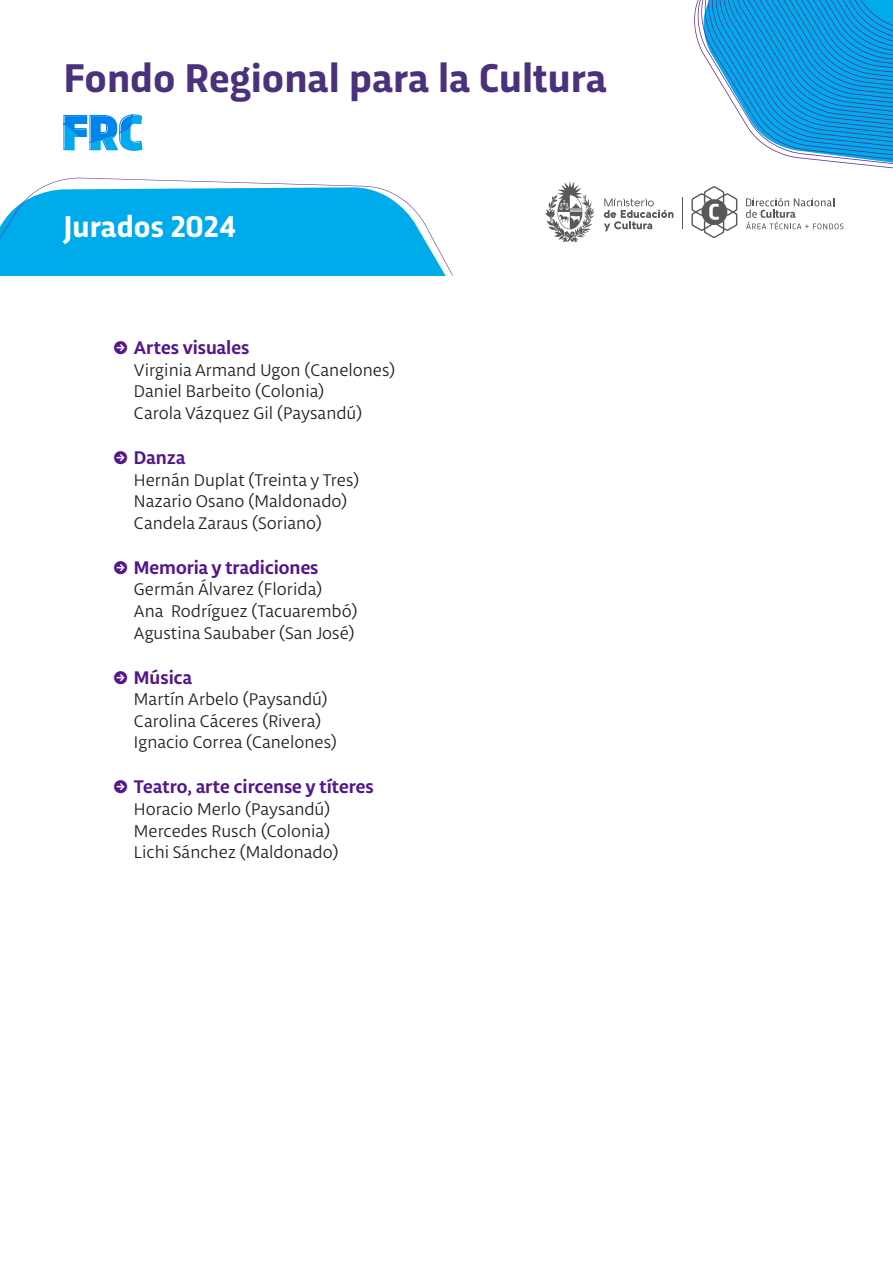
<style>
.page{position:relative;width:893px;height:1263px;background:#fff}
.page>*{position:absolute;margin:0;border:0;box-sizing:border-box;transform-origin:0 0}
.t1{font:700 42px "Trasandina";color:#4b317b}
.t2{font:700 31.5px "Trasandina";color:#fff}
.t3{font:700 19.5px "Libertad";color:#53168b}
._007_Bala_de_texto_2{font:18px "Libertad";color:#231f20}
</style>
<div class="page">
<svg style="left:64px;top:115px;width:78px;height:36px"></svg>
<svg style="left:0;top:178px;width:453px;height:97px"></svg>
<hr style="left:682px;top:198px;width:1px;height:31px;background:#59595c">
<svg style="left:604px;top:198px;width:69px;height:33px"></svg>
<svg style="left:691px;top:0;width:202px;height:238px"></svg>
<svg style="left:545px;top:181px;width:49px;height:62px"></svg>
<h1 class="t1" style="left:64px;top:47px;width:545px">Fondo Regional para la Cultura</h1>
<h2 class="t2" style="left:64px;top:203px;width:174px">Jurados 2024</h2>
<p class="t3" style="left:113px;top:335px;width:138px">ʺ Artes visuales</p>
<p class="_007_Bala_de_texto_2" style="left:134px;top:359px;width:263px">Virginia Armand Ugon (Canelones)</p>
<p class="_007_Bala_de_texto_2" style="left:134px;top:381px;width:192px">Daniel Barbeito (Colonia)</p>
<p class="_007_Bala_de_texto_2" style="left:134px;top:402px;width:230px">Carola Vázquez Gil (Paysandú)</p>
<p class="t3" style="left:113px;top:444px;width:74px">ʺ Danza</p>
<p class="_007_Bala_de_texto_2" style="left:134px;top:469px;width:227px">Hernán Duplat (Treinta y Tres)</p>
<p class="_007_Bala_de_texto_2" style="left:134px;top:490px;width:215px">Nazario Osano (Maldonado)</p>
<p class="_007_Bala_de_texto_2" style="left:134px;top:512px;width:190px">Candela Zaraus (Soriano)</p>
<p class="t3" style="left:113px;top:554px;width:207px">ʺ Memoria y tradiciones</p>
<p class="_007_Bala_de_texto_2" style="left:134px;top:579px;width:190px">Germán Álvarez (Florida)</p>
<p class="_007_Bala_de_texto_2" style="left:134px;top:600px;width:225px">Ana Rodríguez (Tacuarembó)</p>
<p class="_007_Bala_de_texto_2" style="left:134px;top:622px;width:222px">Agustina Saubaber (San José)</p>
<p class="t3" style="left:113px;top:664px;width:81px">ʺ Música</p>
<p class="_007_Bala_de_texto_2" style="left:134px;top:688px;width:195px">Martín Arbelo (Paysandú)</p>
<p class="_007_Bala_de_texto_2" style="left:134px;top:710px;width:189px">Carolina Cáceres (Rivera)</p>
<p class="_007_Bala_de_texto_2" style="left:134px;top:732px;width:205px">Ignacio Correa (Canelones)</p>
<p class="t3" style="left:113px;top:774px;width:262px">ʺ Teatro, arte circense y títeres</p>
<p class="_007_Bala_de_texto_2" style="left:134px;top:798px;width:198px">Horacio Merlo (Paysandú)</p>
<p class="_007_Bala_de_texto_2" style="left:134px;top:820px;width:198px">Mercedes Rusch (Colonia)</p>
<p class="_007_Bala_de_texto_2" style="left:134px;top:841px;width:206px">Lichi Sánchez (Maldonado)</p>
</div>
